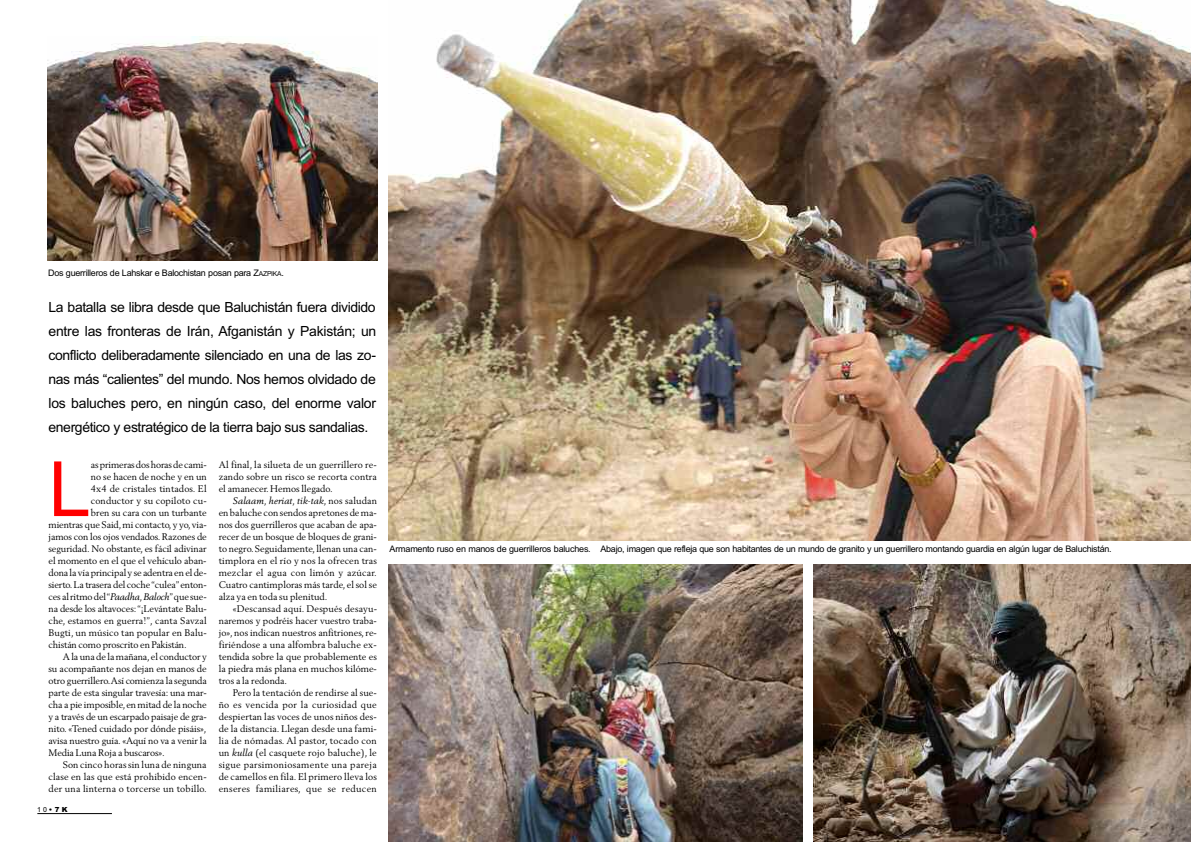
<style>
.page{position:relative;width:1191px;height:842px;background:#fff}
.page>*{position:absolute;margin:0;border:0;box-sizing:border-box;transform-origin:0 0}
.t1{font:76.3px "Arial";color:#f00}
.t2{font:14px/24px "Arial";letter-spacing:-.03em;color:#000;text-align:justify}
.t3{font:9.5px/12px "Berling";letter-spacing:-.005em;color:#000;text-align:justify}
.t4{font:9.5px "Berling";letter-spacing:.02em;color:#000}
.t5{font:9.5px "Berling";letter-spacing:.015em;color:#000}
.t6{font:9px "Arial";letter-spacing:-.03em;color:#000}
.t7{font:900 7px "Arial";color:#000}
.s1{font-size:6.8px}
.s2{font-style:italic}
.s3{font-weight:400}
</style>
<div class="page">
<hr style="left:37px;top:813px;width:75px;height:1px;background:#000">
<img style="left:388px;top:0;width:803px;height:540px">
<img style="left:47px;top:36px;width:330px;height:225px">
<img style="left:388px;top:564px;width:414px;height:278px">
<img style="left:814px;top:564px;width:377px;height:278px">
<p class="t6" style="left:48px;top:268px;width:237px">Dos guerrilleros de Lahskar e Balochistan posan para Z<span class="s1">AZPIKA</span>.</p>
<p class="t2" style="left:49px;top:295px;width:329px">La batalla se libra desde que Baluchistán fuera dividido entre las fronteras de Irán, Afganistán y Pakistán; un conflicto deliberadamente silenciado en una de las zo&shy;nas más “calientes” del mundo. Nos hemos olvidado de los baluches pero, en ningún caso, del enorme valor energético y estratégico de la tierra bajo sus sandalias.</p>
<h1 class="t1" style="left:49px;top:445px;width:44px">L</h1>
<p class="t3" style="left:91px;top:459px;width:117px">as primeras dos horas de cami-</p>
<p class="t3" style="left:91px;top:471px;width:117px">no se hacen de noche y en un</p>
<p class="t3" style="left:91px;top:483px;width:117px">4x4 de cristales tintados. El</p>
<p class="t3" style="left:91px;top:495px;width:117px">conductor y su copiloto cu-</p>
<p class="t3" style="left:91px;top:507px;width:117px">bren su cara con un turbante</p>
<p class="t3" style="left:49px;top:519px;width:160px">mientras que Said,mi contacto,y yo,via-</p>
<p class="t3" style="left:49px;top:531px;width:160px">jamos con los ojos vendados. Razones de</p>
<p class="t3" style="left:49px;top:543px;width:160px">seguridad. No obstante, es fácil adivinar</p>
<p class="t3" style="left:49px;top:555px;width:160px">el momento en el que el vehículo aban-</p>
<p class="t3" style="left:49px;top:567px;width:160px">dona la vía principal y se adentra en el de-</p>
<p class="t3" style="left:49px;top:579px;width:160px">sierto.La trasera del coche “culea”enton-</p>
<p class="t3" style="left:49px;top:591px;width:160px">ces al ritmo del “<span class="s2">Paadha,Baloch</span>”que sue-</p>
<p class="t3" style="left:49px;top:603px;width:160px">na desde los altavoces:“¡Levántate Balu-</p>
<p class="t3" style="left:49px;top:615px;width:160px">che, estamos en guerra!”, canta Savzal</p>
<p class="t3" style="left:49px;top:627px;width:160px">Bugti, un músico tan popular en Balu-</p>
<p class="t3" style="left:49px;top:639px;width:140px">chistán como proscrito en Pakistán.</p>
<p class="t3" style="left:63px;top:651px;width:146px">A la una de la mañana,el conductor y</p>
<p class="t3" style="left:49px;top:663px;width:160px">su acompañante nos dejan en manos de</p>
<p class="t3" style="left:49px;top:675px;width:160px">otro guerrillero.Así comienza la segunda</p>
<p class="t3" style="left:49px;top:687px;width:160px">parte de esta singular travesía: una mar-</p>
<p class="t3" style="left:49px;top:699px;width:160px">cha a pie imposible,en mitad de la noche</p>
<p class="t3" style="left:49px;top:711px;width:160px">y a través de un escarpado paisaje de gra-</p>
<p class="t3" style="left:49px;top:723px;width:159px">nito. «Tened cuidado por dónde pisáis»,</p>
<p class="t3" style="left:49px;top:735px;width:160px">avisa nuestro guía. «Aquí no va a venir la</p>
<p class="t3" style="left:49px;top:747px;width:118px">Media Luna Roja a buscaros».</p>
<p class="t3" style="left:63px;top:759px;width:145px">Son cinco horas sin luna de ninguna</p>
<p class="t5" style="left:49px;top:773px;width:160px">clase en las que está prohibido encen-</p>
<p class="t4" style="left:49px;top:785px;width:160px">der una linterna o torcerse un tobillo.</p>
<p class="t7" style="left:37px;top:806px;width:32px"><span class="s3">10</span>•7K</p>
<p class="t3" style="left:219px;top:459px;width:160px">Al final, la silueta de un guerrillero re&shy;zando sobre un risco se recorta contra el amanecer. Hemos llegado.</p>
<p class="t3" style="left:219px;top:495px;width:160px;text-indent:14px"><span class="s2">Salaam, heriat, tik-tak</span>, nos saludan en baluche con sendos apretones de ma&shy;nos dos guerrilleros que acaban de apa&shy;recer de un bosque de bloques de grani&shy;to negro.Seguidamente,llenan una can&shy;timplora en el río y nos la ofrecen tras mezclar el agua con limón y azúcar.<br>Cuatro cantimploras más tarde, el sol se alza ya en toda su plenitud.</p>
<p class="t3" style="left:219px;top:603px;width:160px;text-indent:14px">«Descansad aquí. Después desayu&shy;naremos y podréis hacer vuestro traba&shy;jo», nos indican nuestros anfitriones, re&shy;firiéndose a una alfombra baluche ex&shy;tendida sobre la que probablemente es la piedra más plana en muchos kilóme&shy;tros a la redonda.</p>
<p class="t3" style="left:219px;top:687px;width:160px;text-indent:14px">Pero la tentación de rendirse al sue&shy;ño es vencida por la curiosidad que despiertan las voces de unos niños des&shy;de la distancia. Llegan desde una fami&shy;lia de nómadas. Al pastor, tocado con un <span class="s2">kulla</span> (el casquete rojo baluche), le sigue parsimoniosamente una pareja de camellos en fila.El primero lleva los enseres familiares, que se reducen</p>
<p class="t6" style="left:390px;top:544px;width:723px">Armamento ruso en manos de guerrilleros baluches. Abajo, imagen que refleja que son habitantes de un mundo de granito y un guerrillero montando guardia en algún lugar de Baluchistán.</p>
</div>
